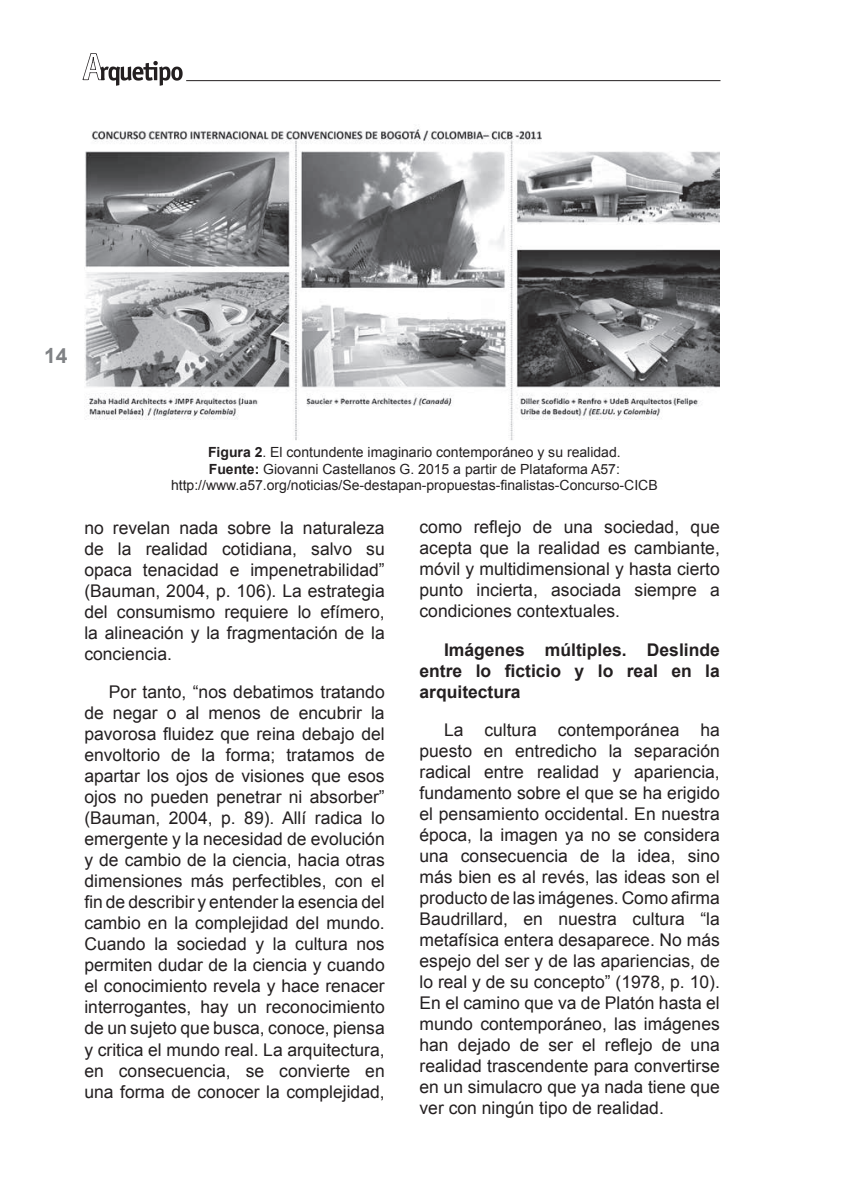
<style>
.page{position:relative;width:844px;height:1191px;background:#fff}
.page>*{position:absolute;margin:0;border:0;box-sizing:border-box;transform-origin:0 0}
.t1{font:700 21px "Arial";color:#808285}
.t2{font:17.5px/21px "Arial";color:#231f20;text-align:justify}
.t3{font:700 17.5px/21px "Arial";color:#231f20;text-align:justify}
.t4{font:14px/16.8px "Arial";color:#231f20;text-align:center}
.s1{font-weight:700}
</style>
<div class="page">
<svg style="left:83px;top:53px;width:99px;height:33px"></svg>
<hr style="left:186px;top:80px;width:534px;height:1px;background:#231f20">
<img style="left:84px;top:129px;width:635px;height:311px">
<p class="t1" style="left:44px;top:341px;width:25px">14</p>
<p class="t4" style="left:171px;top:443px;width:488px"><span class="s1">Figura 2</span>. El contundente imaginario contemporáneo y su realidad.<br><span class="s1">Fuente:</span> Giovanni Castellanos G. 2015 a partir de Plataforma A57: http://www.a57.org/noticias/Se-destapan-propuestas-finalistas-Concurso-CICB</p>
<p class="t2" style="left:84px;top:517px;width:302px">no revelan nada sobre la naturaleza de la realidad cotidiana, salvo su opaca tenacidad e impenetrabilidad” (Bauman, 2004, p. 106). La estrategia del consumismo requiere lo efímero, la alineación y la fragmentación de la conciencia.</p>
<p class="t2" style="left:84px;top:682px;width:302px;text-indent:24px">Por tanto, “nos debatimos tratando de negar o al menos de encubrir la pavorosa fluidez que reina debajo del envoltorio de la forma; tratamos de apartar los ojos de visiones que esos ojos no pueden penetrar ni absorber” (Bauman, 2004, p. 89). Allí radica lo emergente y la necesidad de evolución y de cambio de la ciencia, hacia otras dimensiones más perfectibles, con el fin de describir y entender la esencia del cambio en la complejidad del mundo.<br>Cuando la sociedad y la cultura nos permiten dudar de la ciencia y cuando el conocimiento revela y hace renacer interrogantes, hay un reconocimiento de un sujeto que busca, conoce, piensa y critica el mundo real. La arquitectura, en consecuencia, se convierte en una forma de conocer la complejidad,</p>
<p class="t2" style="left:419px;top:517px;width:302px">como reflejo de una sociedad, que acepta que la realidad es cambiante, móvil y multidimensional y hasta cierto punto incierta, asociada siempre a condiciones contextuales.</p>
<p class="t3" style="left:419px;top:639px;width:302px;text-indent:24px">Imágenes múltiples. Deslinde entre lo ficticio y lo real en la arquitectura</p>
<p class="t2" style="left:419px;top:720px;width:302px;text-indent:24px">La cultura contemporánea ha puesto en entredicho la separación radical entre realidad y apariencia, fundamento sobre el que se ha erigido el pensamiento occidental. En nuestra época, la imagen ya no se considera una consecuencia de la idea, sino más bien es al revés, las ideas son el producto de las imágenes. Como afirma Baudrillard, en nuestra cultura “la metafísica entera desaparece. No más espejo del ser y de las apariencias, de lo real y de su concepto” (1978, p. 10).<br>En el camino que va de Platón hasta el mundo contemporáneo, las imágenes han dejado de ser el reflejo de una realidad trascendente para convertirse en un simulacro que ya nada tiene que ver con ningún tipo de realidad.</p>
</div>
